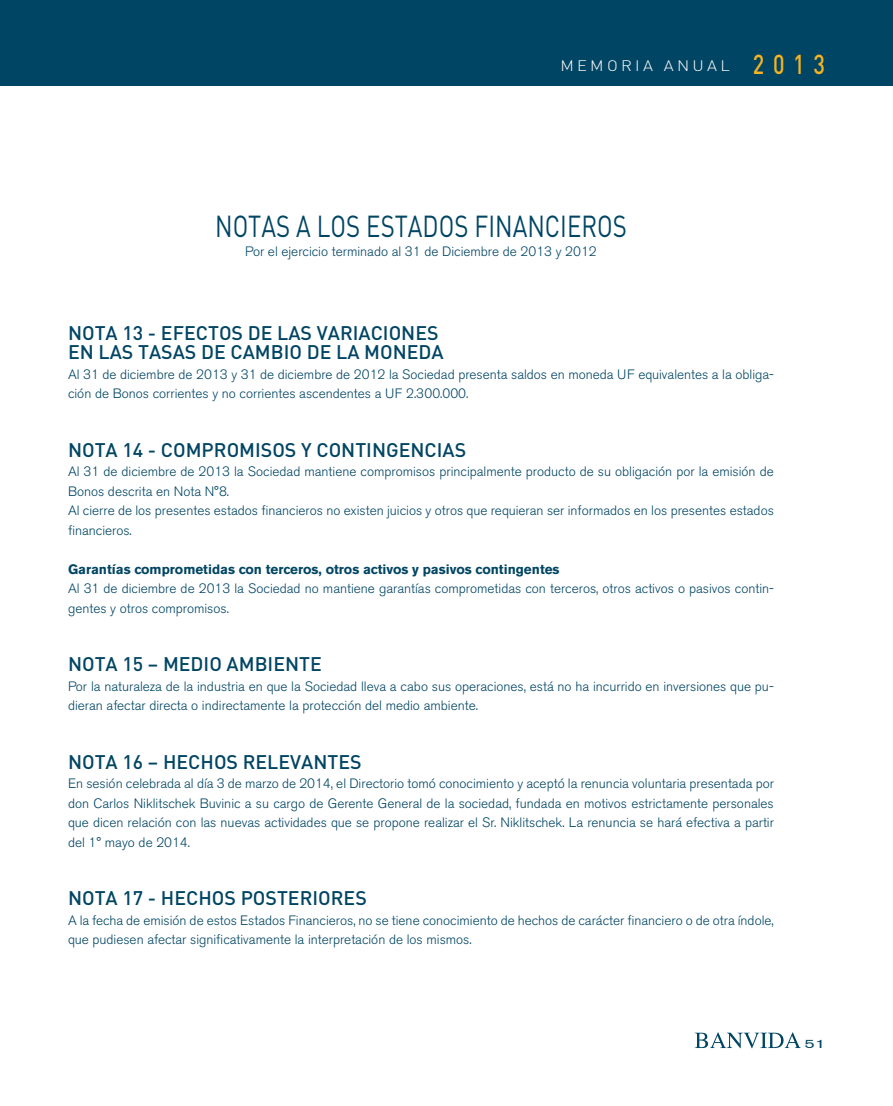
<style>
.page{position:relative;width:893px;height:1106px;background:#fff}
.page>*{position:absolute;margin:0;border:0;box-sizing:border-box;transform-origin:0 0}
.t1{font:30px "DIN Regular";color:#004564;scale:.8 1}
.t2{font:19.5px/19.5px "DIN Medium";color:#004564}
.t3{font:300 15px "DIN";letter-spacing:.2em;color:#fff;scale:1.1 1}
.t4{font:300 13.5px/19.5px "Akzidenz Grotesk BE";color:#004564}
.t5{font:700 13.5px "Akzidenz Grotesk BE";color:#004564}
.t6{font:12px "Akzidenz Grotesk BE";color:#004564;scale:1.5 1}
.s1{font-family:"DIN Medium";font-weight:400;font-size:27px;color:#f8b322}
</style>
<div class="page">
<svg style="left:695px;top:1032px;width:106px;height:16px"></svg>
<div style="left:1px;top:0;width:892px;height:86px;background:#004564"></div>
<hr style="left:0;top:0;width:1px;height:86px;background:#004564">
<p class="t3" style="left:560px;top:56px;width:242px">MEMORIA ANUAL <span class="s1">2 0 1 3</span></p>
<h1 class="t1" style="left:215px;top:207px;width:19px">NOTAS</h1>
<h1 class="t1" style="left:296px;top:207px;width:241px">A LOS ESTADOS FINANCIEROS</h1>
<p class="t4" style="left:245px;top:242px;width:353px">Por el ejercicio terminado al 31 de Diciembre de 2013 y 2012</p>
<h2 class="t2" style="left:68px;top:322px;width:377px">NOTA 13 - EFECTOS DE LAS VARIACIONES<br>EN LAS TASAS DE CAMBIO DE LA MONEDA</h2>
<p class="t4" style="left:68px;top:364px;width:707px">Al 31 de diciembre de 2013 y 31 de diciembre de 2012 la Sociedad presenta saldos en moneda UF equivalentes a la obliga&shy;ción de Bonos corrientes y no corrientes ascendentes a UF 2.300.000.</p>
<h2 class="t2" style="left:68px;top:439px;width:400px">NOTA 14 - COMPROMISOS Y CONTINGENCIAS</h2>
<p class="t4" style="left:68px;top:462px;width:707px">Al 31 de diciembre de 2013 la Sociedad mantiene compromisos principalmente producto de su obligación por la emisión de Bonos descrita en Nota N°8.<br>Al cierre de los presentes estados financieros no existen juicios y otros que requieran ser informados en los presentes estados financieros.</p>
<p class="t5" style="left:68px;top:561px;width:493px">Garantías comprometidas con terceros, otros activos y pasivos contingentes</p>
<p class="t4" style="left:68px;top:579px;width:707px">Al 31 de diciembre de 2013 la Sociedad no mantiene garantías comprometidas con terceros, otros activos o pasivos contin&shy;gentes y otros compromisos.</p>
<h2 class="t2" style="left:68px;top:654px;width:255px">NOTA 15 – MEDIO AMBIENTE</h2>
<p class="t4" style="left:68px;top:676px;width:707px">Por la naturaleza de la industria en que la Sociedad lleva a cabo sus operaciones, está no ha incurrido en inversiones que pu&shy;dieran afectar directa o indirectamente la protección del medio ambiente.</p>
<h2 class="t2" style="left:68px;top:751px;width:295px">NOTA 16 – HECHOS RELEVANTES</h2>
<p class="t4" style="left:68px;top:774px;width:707px;text-align:justify">En sesión celebrada al día 3 de marzo de 2014, el Directorio tomó conocimiento y aceptó la renuncia voluntaria presentada por don Carlos Niklitschek Buvinic a su cargo de Gerente General de la sociedad, fundada en motivos estrictamente personales que dicen relación con las nuevas actividades que se propone realizar el Sr. Niklitschek. La renuncia se hará efectiva a partir del 1° mayo de 2014.</p>
<h2 class="t2" style="left:68px;top:888px;width:300px">NOTA 17 - HECHOS POSTERIORES</h2>
<p class="t4" style="left:68px;top:910px;width:707px">A la fecha de emisión de estos Estados Financieros, no se tiene conocimiento de hechos de carácter financiero o de otra índole, que pudiesen afectar significativamente la interpretación de los mismos.</p>
<p class="t6" style="left:804px;top:1036px;width:15px">51</p>
</div>
